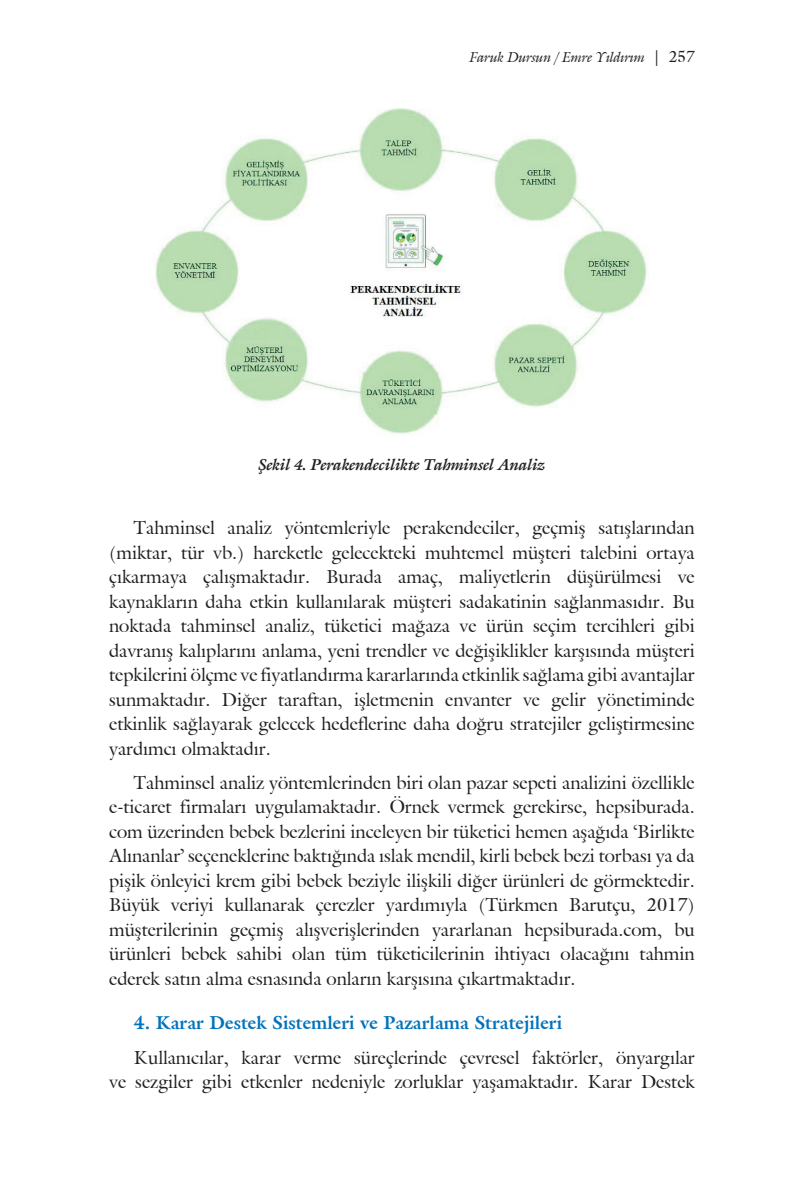
<style>
.page{position:relative;width:794px;height:1191px;background:#fff}
.page>*{position:absolute;margin:0;border:0;box-sizing:border-box;transform-origin:0 0}
.t1{font:18.38px/24.5px "Galliard IT Cby BT";color:#231f20;text-align:justify}
.t2{font:700 18.38px "Galliard IT Cby BT";color:#0072bc}
.t3{font:italic 700 15.75px "Galliard IT Cby BT";color:#231f20}
.t4{font:italic 14px "Galliard IT Cby BT";color:#231f20}
.s1{font-style:normal;font-size:15.75px}
</style>
<div class="page">
<img style="left:155px;top:108px;width:492px;height:326px">
<p class="t4" style="left:470px;top:47px;width:226px">Faruk Dursun / Emre Yıldırım <span class="s1">| 257</span></p>
<p class="t3" style="left:259px;top:454px;width:288px">Şekil 4. Perakendecilikte Tahminsel Analiz</p>
<p class="t1" style="left:109px;top:515px;width:587px;text-indent:25px">Tahminsel analiz yöntemleriyle perakendeciler, geçmiş satışlarından (miktar, tür vb.) hareketle gelecekteki muhtemel müşteri talebini ortaya çıkarmaya çalışmaktadır. Burada amaç, maliyetlerin düşürülmesi ve kaynakların daha etkin kullanılarak müşteri sadakatinin sağlanmasıdır. Bu noktada tahminsel analiz, tüketici mağaza ve ürün seçim tercihleri gibi davranış kalıplarını anlama, yeni trendler ve değişiklikler karşısında müşteri tepkilerini ölçme ve fiyatlandırma kararlarında etkinlik sağlama gibi avantajlar sunmaktadır. Diğer taraftan, işletmenin envanter ve gelir yönetiminde etkinlik sağlayarak gelecek hedeflerine daha doğru stratejiler geliştirmesine yardımcı olmaktadır.</p>
<p class="t1" style="left:109px;top:770px;width:587px;text-indent:25px">Tahminsel analiz yöntemlerinden biri olan pazar sepeti analizini özellikle e-ticaret firmaları uygulamaktadır. Örnek vermek gerekirse, hepsiburada. com üzerinden bebek bezlerini inceleyen bir tüketici hemen aşağıda ‘Birlikte Alınanlar’ seçeneklerine baktığında ıslak mendil, kirli bebek bezi torbası ya da pişik önleyici krem gibi bebek beziyle ilişkili diğer ürünleri de görmektedir.<br>Büyük veriyi kullanarak çerezler yardımıyla (Türkmen Barutçu, 2017) müşterilerinin geçmiş alışverişlerinden yararlanan hepsiburada.com, bu ürünleri bebek sahibi olan tüm tüketicilerinin ihtiyacı olacağını tahmin ederek satın alma esnasında onların karşısına çıkartmaktadır.</p>
<p class="t2" style="left:134px;top:1011px;width:430px">4. Karar Destek Sistemleri ve Pazarlama Stratejileri</p>
<p class="t1" style="left:109px;top:1045px;width:587px;text-align:right">Kullanıcılar, karar verme süreçlerinde çevresel faktörler, önyargılar<br>ve sezgiler gibi etkenler nedeniyle zorluklar yaşamaktadır. Karar Destek</p>
</div>
